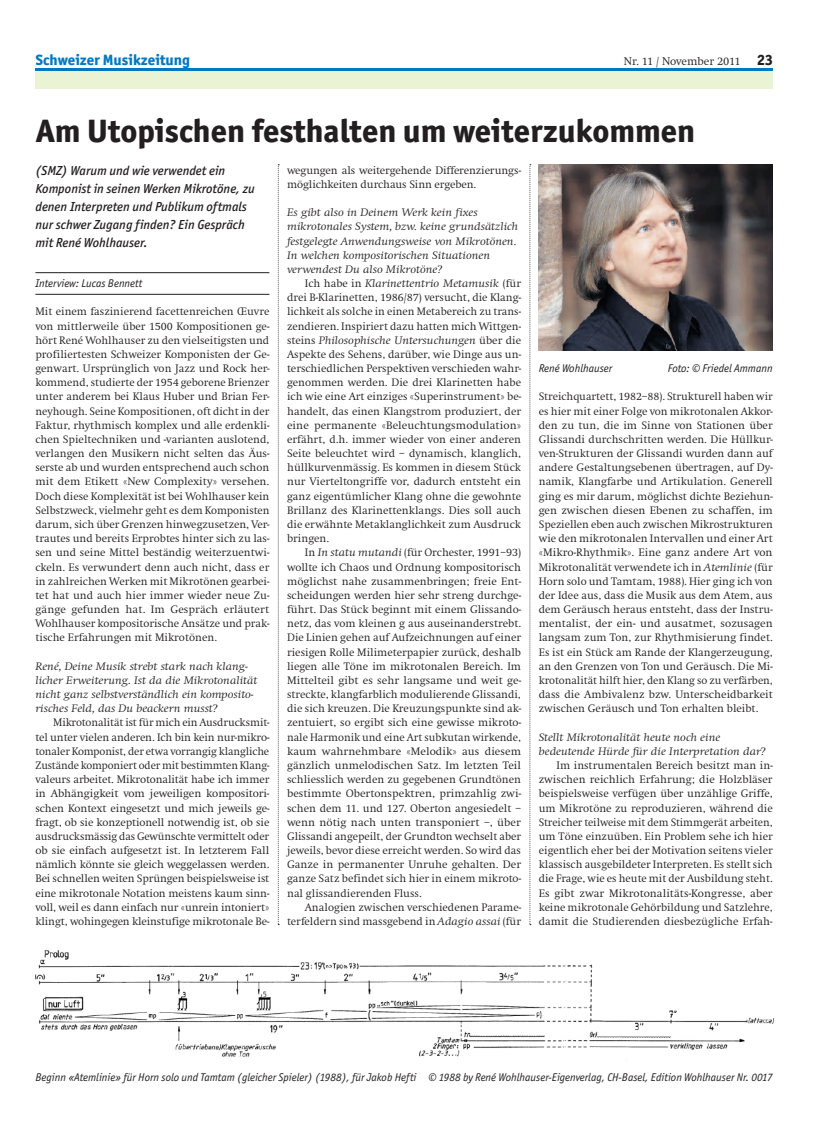
<style>
.page{position:relative;width:833px;height:1134px;background:#fff}
.page>*{position:absolute;margin:0;border:0;box-sizing:border-box;transform-origin:0 0}
.t1{font:800 32.5px "Officina San ITC";color:#231f20}
.t2{font:800 15px "Officina San ITC";color:#0078c0}
.t3{font:italic 500 13.12px/18.1px "Officina San ITC";color:#231f20}
.t4{font:300 11.5px "Swift EF";letter-spacing:-.005em;color:#231f20}
.t5{font:300 11.25px/14.1px "Swift EF";color:#231f20;text-align:justify}
.t6{font:italic 300 11.25px/14.1px "Swift EF";color:#231f20;scale:1.15 1}
.t7{font:italic 11.25px "Officina San ITC";color:#231f20}
.s1{font-family:"Officina San ITC";font-weight:800;font-size:15px}
.s2{font-style:italic}
</style>
<div class="page">
<svg style="left:35px;top:68px;width:737px;height:4px;background:#3a96c5"></svg>
<div style="left:35px;top:72px;width:737px;height:17px;background:#eaf3d4"></div>
<hr style="left:35px;top:272px;width:234px;height:1px;background:#231f20">
<hr style="left:35px;top:294px;width:234px;height:1px;background:#231f20">
<svg style="left:278px;top:164px;width:1px;height:761px"></svg>
<svg style="left:529px;top:164px;width:2px;height:761px;background:#d5d5d5"></svg>
<img style="left:35px;top:950px;width:529px;height:107px">
<img style="left:564px;top:964px;width:210px;height:86px">
<img style="left:539px;top:164px;width:233px;height:187px">
<h2 class="t2" style="left:35px;top:50px;width:156px">Schweizer Musikzeitung</h2>
<p class="t4" style="left:624px;top:55px;width:150px">Nr. 11 / November 2011 <span class="s1">23</span></p>
<h1 class="t1" style="left:35px;top:111px;width:661px">Am Utopischen festhalten um weiterzukommen</h1>
<p class="t3" style="left:35px;top:161px;width:221px">(SMZ) Warum und wie verwendet ein Komponist in seinen Werken Mikrotöne, zu denen Interpreten und Publikum oftmals nur schwer Zugang finden? Ein Gespräch mit René Wohlhauser.</p>
<p class="t7" style="left:35px;top:277px;width:108px">Interview: Lucas Bennett</p>
<p class="t5" style="left:35px;top:305px;width:236px">Mit einem faszinierend facettenreichen Œuvre von mittlerweile über 1500 Kompositionen ge&shy;hört René Wohlhauser zu den vielseitigsten und profiliertesten Schweizer Komponisten der Ge&shy;genwart. Ursprünglich von Jazz und Rock her&shy;kommend, studierte der 1954 geborene Brienzer unter anderem bei Klaus Huber und Brian Fer&shy;neyhough. Seine Kompositionen, oft dicht in der Faktur, rhythmisch komplex und alle erdenkli&shy;chen Spieltechniken und -varianten auslotend, verlangen den Musikern nicht selten das Äus&shy;serste ab und wurden entsprechend auch schon mit dem Etikett «New Complexity» versehen.<br>Doch diese Komplexität ist bei Wohlhauser kein Selbstzweck, vielmehr geht es dem Komponisten darum, sich über Grenzen hinwegzusetzen, Ver&shy;trautes und bereits Erprobtes hinter sich zu las&shy;sen und seine Mittel beständig weiterzuentwi&shy;ckeln. Es verwundert denn auch nicht, dass er in zahlreichen Werken mit Mikrotönen gearbei&shy;tet hat und auch hier immer wieder neue Zu&shy;gänge gefunden hat. Im Gespräch erläutert Wohlhauser kompositorische Ansätze und prak&shy;tische Erfahrungen mit Mikrotönen.</p>
<p class="t6" style="left:35px;top:659px;width:195px">René, Deine Musik strebt stark nach klang&shy;licher Erweiterung. Ist da die Mikrotonalität nicht ganz selbstverständlich ein komposito&shy;risches Feld, das Du beackern musst?</p>
<p class="t5" style="left:35px;top:716px;width:235px;text-indent:18px">Mikrotonalität ist für mich ein Ausdrucksmit&shy;tel unter vielen anderen. Ich bin kein nur-mikro&shy;tonaler Komponist, der etwa vorrangig klangliche Zustände komponiert oder mit bestimmten Klang&shy;valeurs arbeitet. Mikrotonalität habe ich immer in Abhängigkeit vom jeweiligen kompositori&shy;schen Kontext eingesetzt und mich jeweils ge&shy;fragt, ob sie konzeptionell notwendig ist, ob sie ausdrucksmässig das Gewünschte vermittelt oder ob sie einfach aufgesetzt ist. In letzterem Fall nämlich könnte sie gleich weggelassen werden.<br>Bei schnellen weiten Sprüngen beispielsweise ist eine mikrotonale Notation meistens kaum sinn&shy;voll, weil es dann einfach nur «unrein intoniert» klingt, wohingegen kleinstufige mikrotonale Be-</p>
<p class="t5" style="left:287px;top:163px;width:235px">wegungen als weitergehende Differenzierungs&shy;möglichkeiten durchaus Sinn ergeben.</p>
<p class="t6" style="left:287px;top:206px;width:202px">Es gibt also in Deinem Werk kein fixes mikrotonales System, bzw. keine grundsätzlich festgelegte Anwendungsweise von Mikrotönen.<br>In welchen kompositorischen Situationen verwendest Du also Mikrotöne?</p>
<p class="t5" style="left:287px;top:276px;width:235px;text-indent:18px">Ich habe in <span class="s2">Klarinettentrio Metamusik</span> (für drei B-Klarinetten, 1986/87) versucht, die Klang&shy;lichkeit als solche in einen Metabereich zu trans&shy;zendieren. Inspiriert dazu hatten mich Wittgen&shy;steins <span class="s2">Philosophische Untersuchungen</span> über die Aspekte des Sehens, darüber, wie Dinge aus un&shy;terschiedlichen Perspektiven verschieden wahr&shy;genommen werden. Die drei Klarinetten habe ich wie eine Art einziges «Superinstrument» be&shy;handelt, das einen Klangstrom produziert, der eine permanente «Beleuchtungsmodulation» erfährt, d.h. immer wieder von einer anderen Seite beleuchtet wird – dynamisch, klanglich, hüllkurvenmässig. Es kommen in diesem Stück nur Vierteltongriffe vor, dadurch entsteht ein ganz eigentümlicher Klang ohne die gewohnte Brillanz des Klarinettenklangs. Dies soll auch die erwähnte Metaklanglichkeit zum Ausdruck bringen.</p>
<p class="t5" style="left:287px;top:546px;width:235px;text-indent:18px">In <span class="s2">In statu mutandi</span> (für Orchester, 1991–93) wollte ich Chaos und Ordnung kompositorisch möglichst nahe zusammenbringen; freie Ent&shy;scheidungen werden hier sehr streng durchge&shy;führt. Das Stück beginnt mit einem Glissando&shy;netz, das vom kleinen g aus auseinanderstrebt.<br>Die Linien gehen auf Aufzeichnungen auf einer riesigen Rolle Milimeterpapier zurück, deshalb liegen alle Töne im mikrotonalen Bereich. Im Mittelteil gibt es sehr langsame und weit ge&shy;streckte, klangfarblich modulierende Glissandi, die sich kreuzen. Die Kreuzungspunkte sind ak&shy;zentuiert, so ergibt sich eine gewisse mikroto&shy;nale Harmonik und eine Art subkutan wirkende, kaum wahrnehmbare «Melodik» aus diesem gänzlich unmelodischen Satz. Im letzten Teil schliesslich werden zu gegebenen Grundtönen bestimmte Obertonspektren, primzahlig zwi&shy;schen dem 11. und 127. Oberton angesiedelt – wenn nötig nach unten transponiert –, über Glissandi angepeilt, der Grundton wechselt aber jeweils, bevor diese erreicht werden. So wird das Ganze in permanenter Unruhe gehalten. Der ganze Satz befindet sich hier in einem mikroto&shy;nal glissandierenden Fluss.</p>
<p class="t5" style="left:287px;top:900px;width:235px;text-align:right">Analogien zwischen verschiedenen Parame&shy;terfeldern sind massgebend in <span class="s2">Adagio assai</span> (für</p>
<p class="t7" style="left:539px;top:362px;width:75px">René Wohlhauser</p>
<p class="t7" style="left:668px;top:362px;width:106px">Foto: © Friedel Ammann</p>
<p class="t5" style="left:539px;top:390px;width:235px">Streichquartett, 1982–88). Strukturell haben wir es hier mit einer Folge von mikrotonalen Akkor&shy;den zu tun, die im Sinne von Stationen über Glissandi durchschritten werden. Die Hüllkur&shy;ven-Strukturen der Glissandi wurden dann auf andere Gestaltungsebenen übertragen, auf Dy&shy;namik, Klangfarbe und Artikulation. Generell ging es mir darum, möglichst dichte Beziehun&shy;gen zwischen diesen Ebenen zu schaffen, im Speziellen eben auch zwischen Mikrostrukturen wie den mikrotonalen Intervallen und einer Art «Mikro-Rhythmik». Eine ganz andere Art von Mikrotonalität verwendete ich in <span class="s2">Atemlinie</span> (für Horn solo und Tamtam, 1988). Hier ging ich von der Idee aus, dass die Musik aus dem Atem, aus dem Geräusch heraus entsteht, dass der Instru&shy;mentalist, der ein- und ausatmet, sozusagen langsam zum Ton, zur Rhythmisierung findet.<br>Es ist ein Stück am Rande der Klangerzeugung, an den Grenzen von Ton und Geräusch. Die Mi&shy;krotonalität hilft hier, den Klang so zu verfärben, dass die Ambivalenz bzw. Unterscheidbarkeit zwischen Geräusch und Ton erhalten bleibt.</p>
<p class="t6" style="left:539px;top:730px;width:199px">Stellt Mikrotonalität heute noch eine bedeutende Hürde für die Interpretation dar?</p>
<p class="t5" style="left:539px;top:758px;width:235px;text-indent:18px">Im instrumentalen Bereich besitzt man in&shy;zwischen reichlich Erfahrung; die Holzbläser beispielsweise verfügen über unzählige Griffe, um Mikrotöne zu reproduzieren, während die Streicher teilweise mit dem Stimmgerät arbeiten, um Töne einzuüben. Ein Problem sehe ich hier eigentlich eher bei der Motivation seitens vieler klassisch ausgebildeter Interpreten. Es stellt sich die Frage, wie es heute mit der Ausbildung steht.<br>Es gibt zwar Mikrotonalitäts-Kongresse, aber keine mikrotonale Gehörbildung und Satzlehre, damit die Studierenden diesbezügliche Erfah-</p>
<p class="t7" style="left:35px;top:1071px;width:739px">Beginn «Atemlinie» für Horn solo und Tamtam (gleicher Spieler) (1988), für Jakob Hefti © 1988 by René Wohlhauser-Eigenverlag, CH-Basel, Edition Wohlhauser Nr. 0017</p>
</div>
